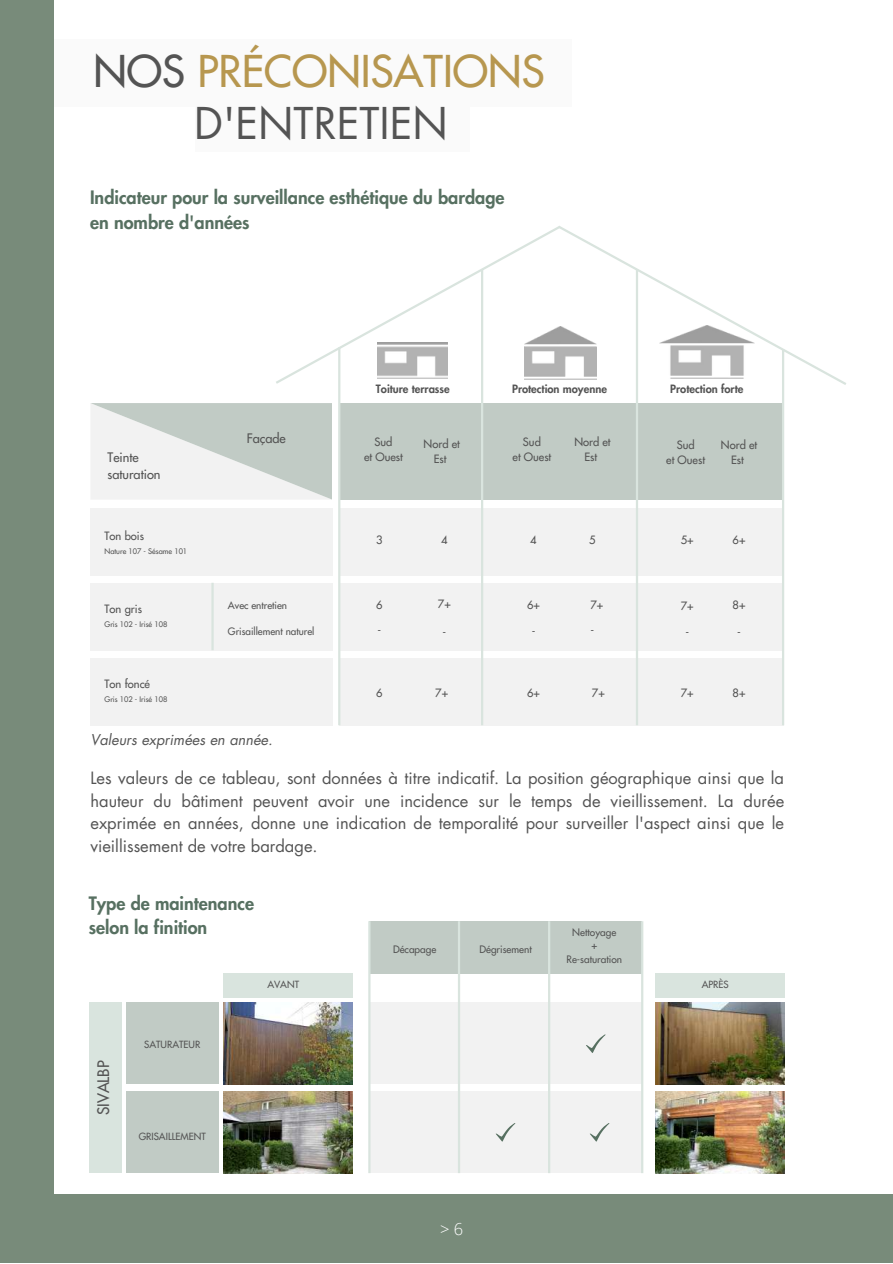
<style>
.page{position:relative;width:893px;height:1264px;background:#fff}
.page>*{position:absolute;margin:0;border:0;box-sizing:border-box;transform-origin:0 0}
.t1{font:500 42.6px "Futura LT Pro";color:#b7974f}
.t2{font:42.6px "Futura LT Pro";color:#545454}
.t3{font:800 18px/24.8px "Futura LT Pro";color:#577061}
.t4{font:16.5px/22.5px "Futura LT Pro";color:#545454;text-align:justify}
.t5{font:300 16.5px "Open Sans";color:#fff}
.t6{font:500 15.45px "Futura LT Pro";color:#545454}
.t7{font:italic 14.55px "Futura LT Pro";color:#545454}
.t8{font:500 12.75px/17px "Futura LT Pro";color:#545454}
.t9{font:500 11.1px/14.9px "Futura LT Pro";color:#545454;text-align:center}
.t10{font:800 11.1px "Futura LT Pro";color:#545454}
.t11{font:500 10.05px/13.4px "Futura LT Pro";color:#545454;text-align:center}
.t12{font:500 9.9px "Futura LT Pro";color:#545454}
.t13{font:500 9.6px "Futura LT Pro";color:#545454}
.t14{font:500 7.5px "Futura LT Pro";color:#545454}
.s1{color:#545454}
</style>
<div class="page">
<div style="left:0;top:39px;width:571px;height:67px;background:#fafafa"></div>
<div style="left:0;top:0;width:54px;height:1262px;background:#788b7a"></div>
<div style="left:0;top:1194px;width:892px;height:68px;background:#788b7a"></div>
<div style="left:339px;top:403px;width:444px;height:96px;background:#c1cbc5"></div>
<div style="left:90px;top:508px;width:242px;height:67px;background:#f2f2f2"></div>
<div style="left:90px;top:583px;width:242px;height:67px;background:#f2f2f2"></div>
<div style="left:90px;top:658px;width:242px;height:67px;background:#f2f2f2"></div>
<div style="left:339px;top:508px;width:444px;height:67px;background:#f2f2f2"></div>
<div style="left:339px;top:658px;width:444px;height:67px;background:#f2f2f2"></div>
<div style="left:339px;top:583px;width:444px;height:67px;background:#f2f2f2"></div>
<svg style="left:563px;top:228px;width:283px;height:157px"></svg>
<svg style="left:90px;top:403px;width:242px;height:96px"></svg>
<hr style="left:211px;top:582px;width:3px;height:68px;background:#d9e4de">
<svg style="left:276px;top:226px;width:287px;height:160px"></svg>
<hr style="left:338px;top:347px;width:2px;height:378px;background:#d9e4de">
<hr style="left:781px;top:349px;width:3px;height:376px;background:#d9e4de">
<hr style="left:481px;top:270px;width:2px;height:455px;background:#d9e4de">
<hr style="left:635px;top:270px;width:3px;height:455px;background:#d9e4de">
<div style="left:369px;top:921px;width:272px;height:52px;background:#c1cbc5"></div>
<div style="left:126px;top:1002px;width:93px;height:81px;background:#c1cbc5"></div>
<div style="left:126px;top:1091px;width:93px;height:81px;background:#c1cbc5"></div>
<div style="left:370px;top:1002px;width:272px;height:81px;background:#f2f2f2"></div>
<div style="left:369px;top:1091px;width:272px;height:81px;background:#f2f2f2"></div>
<hr style="left:368px;top:921px;width:2px;height:252px;background:#d9e4de">
<img style="left:223px;top:1002px;width:129px;height:82px">
<img style="left:223px;top:1091px;width:129px;height:82px">
<hr style="left:458px;top:921px;width:2px;height:252px;background:#d9e4de">
<hr style="left:548px;top:921px;width:2px;height:252px;background:#d9e4de">
<hr style="left:641px;top:921px;width:2px;height:252px;background:#d9e4de">
<svg style="left:495px;top:1123px;width:20px;height:18px"></svg>
<svg style="left:590px;top:1123px;width:19px;height:18px"></svg>
<svg style="left:586px;top:1034px;width:19px;height:19px"></svg>
<div style="left:223px;top:973px;width:129px;height:24px;background:#d9e4de"></div>
<div style="left:655px;top:973px;width:129px;height:25px;background:#d9e4de"></div>
<img style="left:655px;top:1091px;width:129px;height:82px">
<img style="left:655px;top:1002px;width:129px;height:82px">
<div style="left:89px;top:1002px;width:32px;height:170px;background:#d9e4de"></div>
<div style="left:195px;top:89px;width:274px;height:63px;background:#fafafa"></div>
<h1 class="t1" style="left:93px;top:52px;width:452px"><span class="s1">NOS</span> PRÉCONISATIONS</h1>
<h1 class="t2" style="left:194px;top:103px;width:255px">D'ENTRETIEN</h1>
<p class="t3" style="left:90px;top:185px;width:416px">Indicateur pour la surveillance esthétique du bardage en nombre d'années</p>
<p class="t8" style="left:108px;top:449px;width:54px">Teinte saturation</p>
<p class="t9" style="left:104px;top:529px;width:41px">Ton bois</p>
<p class="t14" style="left:104px;top:548px;width:84px">Nature 107 - Sésame 101</p>
<p class="t9" style="left:104px;top:601px;width:39px">Ton gris</p>
<p class="t14" style="left:104px;top:620px;width:64px">Gris 102 - Irisé 108</p>
<p class="t9" style="left:104px;top:676px;width:47px">Ton foncé</p>
<p class="t14" style="left:104px;top:696px;width:64px">Gris 102 - Irisé 108</p>
<p class="t8" style="left:247px;top:430px;width:41px">Façade</p>
<p class="t12" style="left:228px;top:600px;width:61px">Avec entretien</p>
<p class="t12" style="left:228px;top:626px;width:88px">Grisaillement naturel</p>
<p class="t7" style="left:90px;top:733px;width:184px">Valeurs exprimées en année.</p>
<p class="t10" style="left:376px;top:384px;width:75px">Toiture terrasse</p>
<p class="t10" style="left:512px;top:384px;width:96px">Protection moyenne</p>
<p class="t10" style="left:670px;top:384px;width:74px">Protection forte</p>
<p class="t9" style="left:364px;top:435px;width:40px">Sud<br>et Ouest</p>
<p class="t9" style="left:423px;top:437px;width:38px">Nord et<br>Est</p>
<p class="t9" style="left:512px;top:435px;width:40px">Sud<br>et Ouest</p>
<p class="t9" style="left:574px;top:435px;width:38px">Nord et<br>Est</p>
<p class="t9" style="left:666px;top:438px;width:40px">Sud<br>et Ouest</p>
<p class="t9" style="left:720px;top:438px;width:38px">Nord et<br>Est</p>
<p class="t9" style="left:376px;top:533px;width:8px">3</p>
<p class="t9" style="left:441px;top:533px;width:8px">4</p>
<p class="t9" style="left:530px;top:533px;width:8px">4</p>
<p class="t9" style="left:589px;top:533px;width:8px">5</p>
<p class="t9" style="left:680px;top:533px;width:14px">5+</p>
<p class="t9" style="left:732px;top:533px;width:14px">6+</p>
<p class="t9" style="left:376px;top:597px;width:8px">6</p>
<p class="t9" style="left:377px;top:623px;width:5px">-</p>
<p class="t9" style="left:438px;top:597px;width:14px">7+</p>
<p class="t9" style="left:527px;top:597px;width:14px">6+</p>
<p class="t9" style="left:590px;top:597px;width:14px">7+</p>
<p class="t9" style="left:680px;top:598px;width:14px">7+</p>
<p class="t9" style="left:732px;top:597px;width:14px">8+</p>
<p class="t9" style="left:442px;top:624px;width:5px">-</p>
<p class="t9" style="left:590px;top:623px;width:5px">-</p>
<p class="t9" style="left:531px;top:624px;width:5px">-</p>
<p class="t9" style="left:737px;top:624px;width:5px">-</p>
<p class="t9" style="left:685px;top:625px;width:5px">-</p>
<p class="t9" style="left:376px;top:685px;width:8px">6</p>
<p class="t9" style="left:435px;top:685px;width:14px">7+</p>
<p class="t9" style="left:527px;top:685px;width:14px">6+</p>
<p class="t9" style="left:592px;top:685px;width:14px">7+</p>
<p class="t9" style="left:680px;top:685px;width:14px">7+</p>
<p class="t9" style="left:732px;top:685px;width:14px">8+</p>
<p class="t4" style="left:90px;top:767px;width:695px">Les valeurs de ce tableau, sont données à titre indicatif. La position géographique ainsi que la hauteur du bâtiment peuvent avoir une incidence sur le temps de vieillissement. La durée exprimée en années, donne une indication de temporalité pour surveiller l'aspect ainsi que le vieillissement de votre bardage.</p>
<p class="t3" style="left:89px;top:891px;width:167px">Type de maintenance selon la finition</p>
<p class="t11" style="left:393px;top:943px;width:45px">Décapage</p>
<p class="t11" style="left:479px;top:943px;width:54px">Dégrisement</p>
<p class="t11" style="left:566px;top:926px;width:57px">Nettoyage<br>+<br>Re-saturation</p>
<p class="t13" style="left:267px;top:979px;width:33px">AVANT</p>
<p class="t13" style="left:701px;top:980px;width:29px">APRÈS</p>
<p class="t6" style="left:96px;top:1115px;width:56px;rotate:-90deg">SIVALBP</p>
<p class="t13" style="left:144px;top:1039px;width:58px">SATURATEUR</p>
<p class="t13" style="left:139px;top:1132px;width:68px">GRISAILLEMENT</p>
<p class="t5" style="left:440px;top:1217px;width:25px">&gt; 6</p>
</div>
